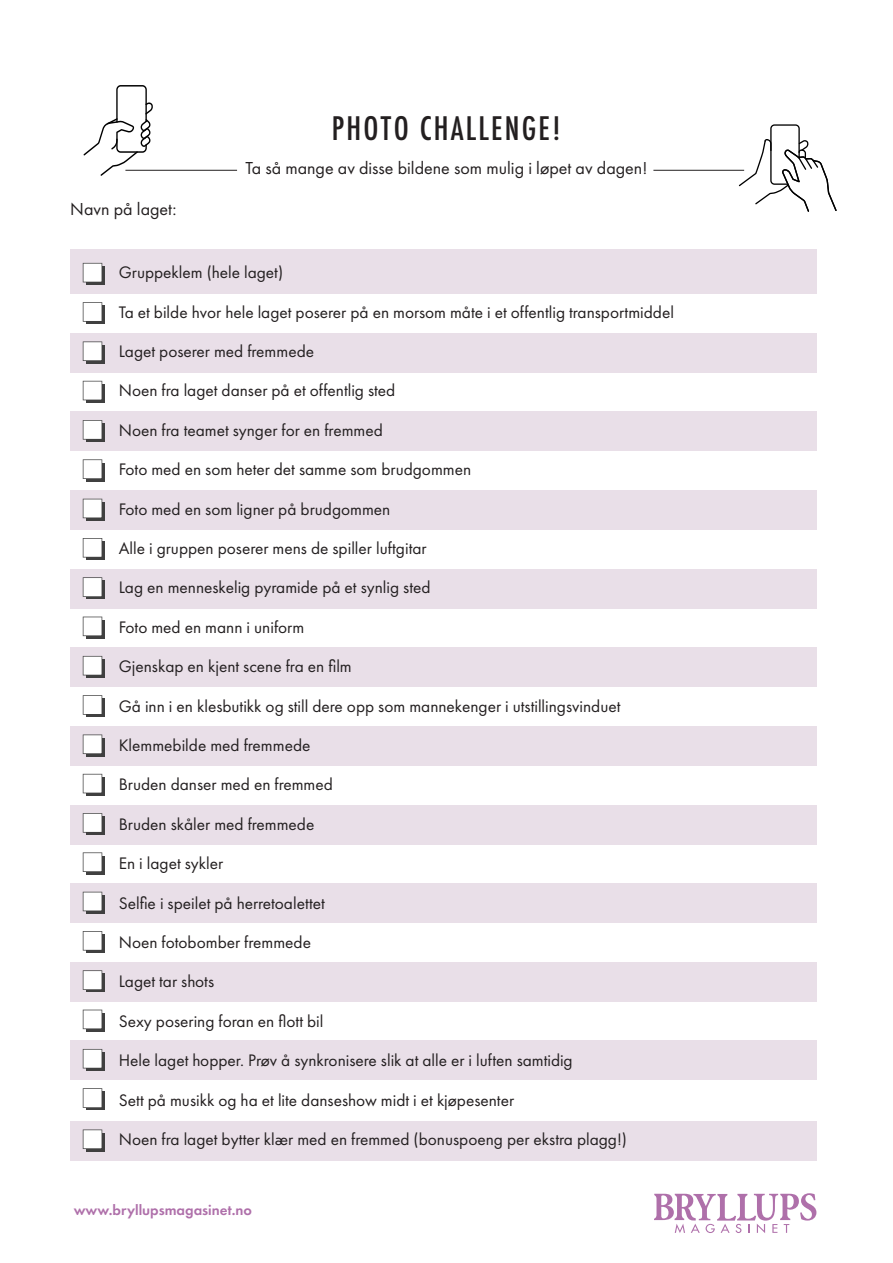
<style>
.page{position:relative;width:893px;height:1263px;background:#fff}
.page>*{position:absolute;margin:0;border:0;box-sizing:border-box;transform-origin:0 0}
.t1{font:500 condensed 31.5px "Futura";letter-spacing:.07em;color:#231f20}
.t2{font:18px "Futura PT";color:#231f20}
.t3{font:17.25px "Futura PT";color:#231f20}
.t4{font:600 15px "Futura PT";color:#af70aa}
</style>
<div class="page">
<div style="left:70px;top:250px;width:746px;height:44px;background:#e9dfe8"></div>
<div style="left:70px;top:333px;width:746px;height:39px;background:#e9dfe8"></div>
<div style="left:70px;top:412px;width:746px;height:39px;background:#e9dfe8"></div>
<div style="left:70px;top:490px;width:746px;height:40px;background:#e9dfe8"></div>
<div style="left:70px;top:569px;width:746px;height:39px;background:#e9dfe8"></div>
<div style="left:70px;top:648px;width:746px;height:39px;background:#e9dfe8"></div>
<div style="left:70px;top:726px;width:746px;height:39px;background:#e9dfe8"></div>
<div style="left:70px;top:805px;width:746px;height:39px;background:#e9dfe8"></div>
<div style="left:70px;top:883px;width:746px;height:40px;background:#e9dfe8"></div>
<div style="left:70px;top:962px;width:746px;height:39px;background:#e9dfe8"></div>
<div style="left:70px;top:1041px;width:746px;height:39px;background:#e9dfe8"></div>
<div style="left:70px;top:1121px;width:746px;height:39px;background:#e9dfe8"></div>
<div style="left:86px;top:266px;width:19px;height:19px;background:#404040"></div>
<svg style="left:83px;top:263px;width:19px;height:19px"></svg>
<div style="left:86px;top:305px;width:19px;height:19px;background:#404040"></div>
<svg style="left:83px;top:302px;width:19px;height:20px"></svg>
<div style="left:86px;top:345px;width:19px;height:18px;background:#404040"></div>
<svg style="left:83px;top:341px;width:19px;height:20px"></svg>
<div style="left:86px;top:384px;width:19px;height:19px;background:#404040"></div>
<svg style="left:83px;top:381px;width:19px;height:19px"></svg>
<div style="left:86px;top:423px;width:19px;height:19px;background:#404040"></div>
<svg style="left:83px;top:420px;width:19px;height:20px"></svg>
<div style="left:86px;top:463px;width:19px;height:18px;background:#404040"></div>
<svg style="left:83px;top:459px;width:19px;height:20px"></svg>
<div style="left:86px;top:502px;width:19px;height:19px;background:#404040"></div>
<svg style="left:83px;top:499px;width:19px;height:19px"></svg>
<div style="left:86px;top:541px;width:19px;height:19px;background:#404040"></div>
<svg style="left:83px;top:538px;width:19px;height:19px"></svg>
<div style="left:86px;top:580px;width:19px;height:19px;background:#404040"></div>
<svg style="left:83px;top:577px;width:19px;height:20px"></svg>
<div style="left:86px;top:620px;width:19px;height:19px;background:#404040"></div>
<svg style="left:83px;top:617px;width:19px;height:19px"></svg>
<div style="left:86px;top:659px;width:19px;height:19px;background:#404040"></div>
<svg style="left:83px;top:656px;width:19px;height:19px"></svg>
<div style="left:86px;top:698px;width:19px;height:19px;background:#404040"></div>
<svg style="left:83px;top:695px;width:19px;height:20px"></svg>
<div style="left:86px;top:738px;width:19px;height:18px;background:#404040"></div>
<svg style="left:83px;top:734px;width:19px;height:20px"></svg>
<div style="left:86px;top:777px;width:19px;height:19px;background:#404040"></div>
<svg style="left:83px;top:774px;width:19px;height:19px"></svg>
<div style="left:86px;top:816px;width:19px;height:19px;background:#404040"></div>
<svg style="left:83px;top:813px;width:19px;height:20px"></svg>
<div style="left:86px;top:856px;width:19px;height:18px;background:#404040"></div>
<svg style="left:83px;top:852px;width:19px;height:20px"></svg>
<div style="left:86px;top:895px;width:19px;height:19px;background:#404040"></div>
<svg style="left:83px;top:892px;width:19px;height:19px"></svg>
<div style="left:86px;top:934px;width:19px;height:19px;background:#404040"></div>
<svg style="left:83px;top:931px;width:19px;height:19px"></svg>
<div style="left:86px;top:973px;width:19px;height:19px;background:#404040"></div>
<svg style="left:83px;top:970px;width:19px;height:20px"></svg>
<div style="left:86px;top:1013px;width:19px;height:19px;background:#404040"></div>
<svg style="left:83px;top:1010px;width:19px;height:19px"></svg>
<div style="left:86px;top:1052px;width:19px;height:19px;background:#404040"></div>
<svg style="left:83px;top:1049px;width:19px;height:19px"></svg>
<div style="left:86px;top:1091px;width:19px;height:19px;background:#404040"></div>
<svg style="left:83px;top:1088px;width:19px;height:20px"></svg>
<div style="left:86px;top:1133px;width:19px;height:18px;background:#404040"></div>
<svg style="left:83px;top:1129px;width:19px;height:20px"></svg>
<hr style="left:653px;top:170px;width:91px;height:1px;background:#231f20">
<hr style="left:125px;top:170px;width:112px;height:1px;background:#231f20">
<svg style="left:654px;top:1193px;width:162px;height:40px"></svg>
<svg style="left:83px;top:85px;width:70px;height:91px"></svg>
<svg style="left:739px;top:124px;width:98px;height:88px"></svg>
<p class="t2" style="left:70px;top:199px;width:108px">Navn på laget:</p>
<p class="t1" style="left:332px;top:108px;width:231px">PHOTO CHALLENGE!</p>
<p class="t2" style="left:245px;top:158px;width:403px">Ta så mange av disse bildene som mulig i løpet av dagen!</p>
<p class="t3" style="left:119px;top:262px;width:166px">Gruppeklem (hele laget)</p>
<p class="t3" style="left:119px;top:302px;width:557px">Ta et bilde hvor hele laget poserer på en morsom måte i et offentlig transportmiddel</p>
<p class="t3" style="left:119px;top:341px;width:197px">Laget poserer med fremmede</p>
<p class="t3" style="left:119px;top:380px;width:278px">Noen fra laget danser på et offentlig sted</p>
<p class="t3" style="left:119px;top:420px;width:266px">Noen fra teamet synger for en fremmed</p>
<p class="t3" style="left:119px;top:459px;width:354px">Foto med en som heter det samme som brudgommen</p>
<p class="t3" style="left:119px;top:499px;width:273px">Foto med en som ligner på brudgommen</p>
<p class="t3" style="left:119px;top:538px;width:309px">Alle i gruppen poserer mens de spiller luftgitar</p>
<p class="t3" style="left:119px;top:577px;width:313px">Lag en menneskelig pyramide på et synlig sted</p>
<p class="t3" style="left:119px;top:617px;width:187px">Foto med en mann i uniform</p>
<p class="t3" style="left:119px;top:656px;width:235px">Gjenskap en kjent scene fra en film</p>
<p class="t3" style="left:119px;top:696px;width:503px">Gå inn i en klesbutikk og still dere opp som mannekenger i utstillingsvinduet</p>
<p class="t3" style="left:119px;top:735px;width:193px">Klemmebilde med fremmede</p>
<p class="t3" style="left:119px;top:774px;width:216px">Bruden danser med en fremmed</p>
<p class="t3" style="left:119px;top:814px;width:197px">Bruden skåler med fremmede</p>
<p class="t3" style="left:119px;top:853px;width:106px">En i laget sykler</p>
<p class="t3" style="left:119px;top:893px;width:208px">Selfie i speilet på herretoalettet</p>
<p class="t3" style="left:119px;top:932px;width:194px">Noen fotobomber fremmede</p>
<p class="t3" style="left:119px;top:971px;width:97px">Laget tar shots</p>
<p class="t3" style="left:119px;top:1011px;width:206px">Sexy posering foran en flott bil</p>
<p class="t3" style="left:119px;top:1050px;width:455px">Hele laget hopper. Prøv å synkronisere slik at alle er i luften samtidig</p>
<p class="t3" style="left:119px;top:1090px;width:397px">Sett på musikk og ha et lite danseshow midt i et kjøpesenter</p>
<p class="t3" style="left:119px;top:1129px;width:510px">Noen fra laget bytter klær med en fremmed (bonuspoeng per ekstra plagg!)</p>
<p class="t4" style="left:74px;top:1200px;width:180px">www.bryllupsmagasinet.no</p>
</div>
